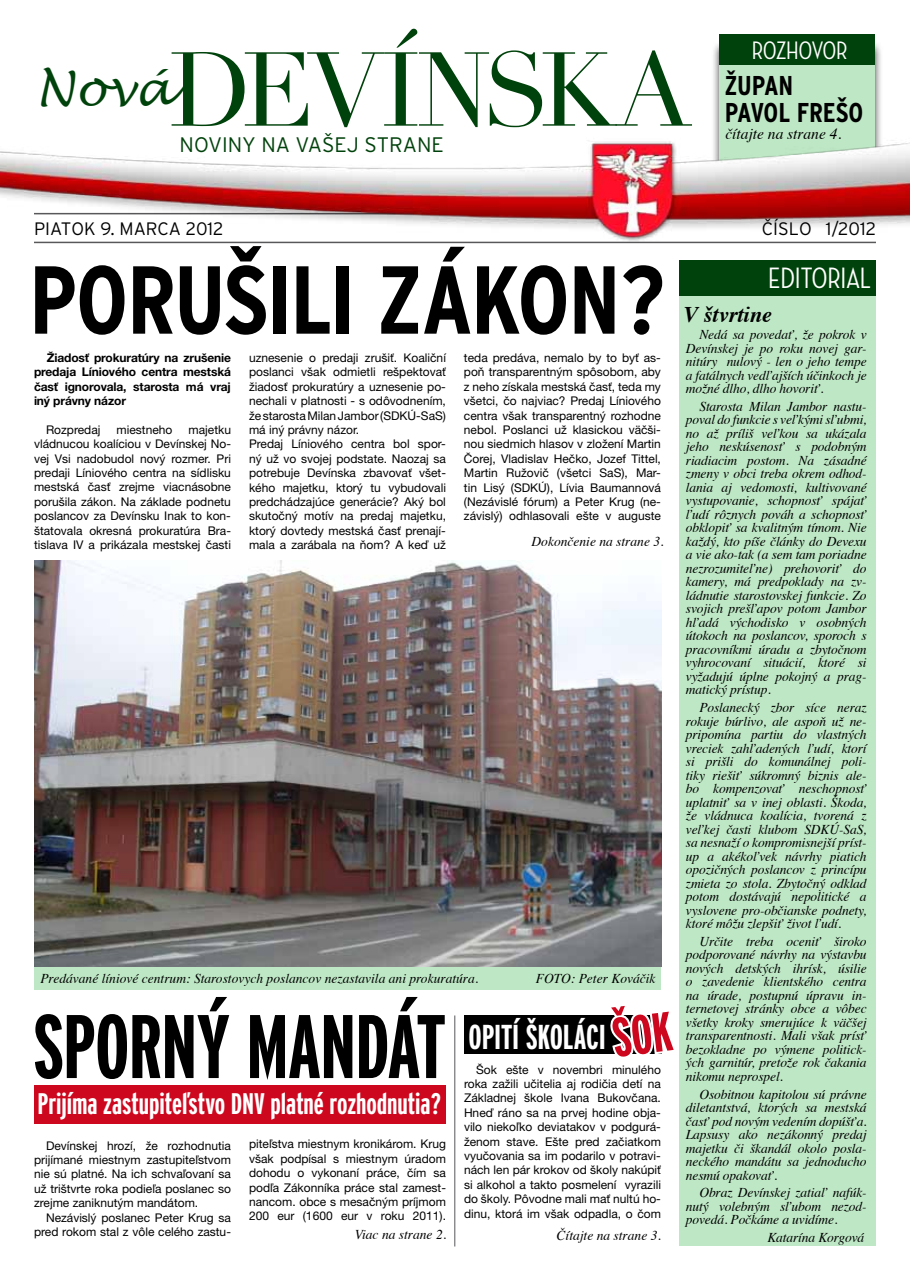
<style>
.page{position:relative;width:910px;height:1280px;background:#fff}
.page>*{position:absolute;margin:0;border:0;box-sizing:border-box;transform-origin:0 0}
.t1{font:103.05px "Didot";letter-spacing:-.055em;color:#00420b}
.t2{font:700 condensed 96.3px "Interstate CE";letter-spacing:-.02em;color:#000}
.t3{font:700 extra-condensed 90px "Interstate CE";letter-spacing:-.015em;color:#000}
.t4{font:700 extra-condensed 34.5px "Interstate CE";letter-spacing:-.005em;color:#fff}
.t5{font:500 30px "Neutraface Condensed";color:#fff}
.t6{font:700 extra-condensed 29.7px "Interstate CE";color:#fff}
.t7{font:700 condensed 27.15px/27.2px "Interstate CE";letter-spacing:-.01em;color:#000}
.t8{font:500 25.8px "Neutraface Condensed";color:#fff}
.t9{font:italic 700 22.35px "Times";color:#000}
.t10{font:300 21px "Interstate CE";color:#00420b}
.t11{font:300 18px "Interstate CE";color:#000}
.t12{font:italic 15.45px "Times";color:#000}
.t13{font:italic 13.5px/13.5px "Times";letter-spacing:-.01em;color:#000;text-align:justify}
.t14{font:12px/14.4px "Helvetica Neue CE";color:#000;text-align:justify}
.t15{font:700 12px/14.4px "Helvetica Neue CE";letter-spacing:-.01em;color:#000;text-align:justify}
</style>
<div class="page">
<hr style="left:455px;top:1015px;width:1px;height:231px;background:#58585a">
<div style="left:679px;top:296px;width:197px;height:950px;background:#bee8c5"></div>
<div style="left:679px;top:260px;width:197px;height:36px;background:#00420b"></div>
<div style="left:34px;top:860px;width:627px;height:130px;background:#bee8c5"></div>
<img style="left:34px;top:560px;width:627px;height:407px">
<div style="left:711px;top:41px;width:172px;height:153px;background:#000;opacity:.75"></div>
<div style="left:719px;top:41px;width:156px;height:130px;background:#bee8c5"></div>
<div style="left:719px;top:34px;width:156px;height:30px;background:#00420b"></div>
<img style="left:0;top:131px;width:910px;height:113px">
<div style="left:34px;top:1086px;width:412px;height:38px;background:#cd071e"></div>
<div style="left:464px;top:1015px;width:197px;height:39px;background:#000"></div>
<svg style="left:610px;top:1015px;width:52px;height:39px"></svg>
<h1 class="t1" style="left:35px;top:28px;width:658px"><sup>Nová</sup>DEVÍNSKA</h1>
<h3 class="t10" style="left:180px;top:132px;width:266px">NOVINY NA VAŠEJ STRANE</h3>
<h3 class="t8" style="left:752px;top:37px;width:97px">ROZHOVOR</h3>
<h3 class="t7" style="left:725px;top:71px;width:140px">ŽUPAN<br>PAVOL FREŠO</h3>
<p class="t12" style="left:725px;top:121px;width:117px">čítajte na strane 4.</p>
<h3 class="t11" style="left:34px;top:218px;width:191px">PIATOK 9. MARCA 2012</h3>
<h3 class="t11" style="left:762px;top:218px;width:116px">ČÍSLO 1/2012</h3>
<h3 class="t5" style="left:768px;top:261px;width:104px">EDITORIAL</h3>
<h2 class="t2" style="left:29px;top:244px;width:638px">PORUŠILI ZÁKON?</h2>
<h3 class="t9" style="left:684px;top:293px;width:90px">V štvrtine</h3>
<p class="t13" style="left:686px;top:327px;width:182px;text-indent:14px">Nedá sa povedať, že pokrok v Devínskej je po roku novej gar&shy;nitúry nulový - len o jeho tempe a fatálnych vedľajších účinkoch je možné dlho, dlho hovoriť.</p>
<p class="t13" style="left:686px;top:399px;width:182px;text-indent:14px">Starosta Milan Jambor nastu&shy;poval do funkcie s veľkými sľubmi, no až príliš veľkou sa ukázala jeho neskúsenosť s podobným riadiacim postom. Na zásadné zmeny v obci treba okrem odhod&shy;lania aj vedomosti, kultivované vystupovanie, schopnosť spájať ľudí rôznych pováh a schopnosť obklopiť sa kvalitným tímom. Nie každý, kto píše články do Devexu a vie ako-tak (a sem tam poriadne nezrozumiteľne) prehovoriť do kamery, má predpoklady na zv&shy;ládnutie starostovskej funkcie. Zo svojich prešľapov potom Jambor hľadá východisko v osobných útokoch na poslancov, sporoch s pracovníkmi úradu a zbytočnom vyhrocovaní situácií, ktoré si vyžadujú úplne pokojný a prag&shy;matický prístup.</p>
<p class="t13" style="left:686px;top:700px;width:182px;text-indent:14px">Poslanecký zbor síce neraz rokuje búrlivo, ale aspoň už ne&shy;pripomína partiu do vlastných vreciek zahľadených ľudí, ktorí si prišli do komunálnej poli&shy;tiky riešiť súkromný biznis ale&shy;bo kompenzovať neschopnosť uplatniť sa v inej oblasti. Škoda, že vládnuca koalícia, tvorená z veľkej časti klubom SDKÚ-SaS, sa nesnaží o kompromisnejší príst&shy;up a akékoľvek návrhy piatich opozičných poslancov z princípu zmieta zo stola. Zbytočný odklad potom dostávajú nepolitické a vyslovene pro-občianske podnety, ktoré môžu zlepšiť život ľudí.</p>
<p class="t13" style="left:686px;top:934px;width:182px;text-indent:14px">Určite treba oceniť široko podporované návrhy na výstavbu nových detských ihrísk, úsilie o zavedenie klientského centra na úrade, postupnú úpravu in&shy;ternetovej stránky obce a vôbec všetky kroky smerujúce k väčšej transparentnosti. Mali však prísť bezokladne po výmene politick&shy;ých garnitúr, pretože rok čakania nikomu neprospel.</p>
<p class="t13" style="left:686px;top:1086px;width:182px;text-indent:14px">Osobitnou kapitolou sú právne diletantstvá, ktorých sa mestská časť pod novým vedením dopúšťa.<br>Lapsusy ako nezákonný predaj majetku či škandál okolo posla&shy;neckého mandátu sa jednoducho nesmú opakovať.</p>
<p class="t13" style="left:686px;top:1185px;width:182px;text-indent:14px">Obraz Devínskej zatiaľ nafúk&shy;nutý volebným sľubom nezod&shy;povedá. Počkáme a uvidíme.</p>
<p class="t13" style="left:767px;top:1230px;width:98px">Katarína Korgová</p>
<p class="t15" style="left:34px;top:350px;width:198px;text-indent:13px">Žiadosť prokuratúry na zrušenie predaja Líniového centra mestská časť ignorovala, starosta má vraj iný právny názor</p>
<p class="t14" style="left:46px;top:422px;width:56px">Rozpredaj</p>
<p class="t14" style="left:117px;top:422px;width:57px">miestneho</p>
<p class="t14" style="left:249px;top:350px;width:198px;text-align:left">uznesenie o predaji zrušiť. Koaliční poslanci však odmietli rešpektovať žiadosť prokuratúry a uznesenie po&shy;nechali v platnosti - s odôvodnením, že starosta Milan Jambor (SDKÚ-SaS) má iný právny názor.<br>Predaj Líniového centra bol spor&shy;ný už vo svojej podstate. Naozaj sa potrebuje Devínska zbavovať všet&shy;kého majetku, ktorý tu vybudovali predchádzajúce generácie? Aký bol skutočný motív na predaj majetku, ktorý dovtedy mestská časť prenají&shy;mala a zarábala na ňom? A keď už</p>
<p class="t14" style="left:464px;top:350px;width:198px">teda predáva, nemalo by to byť as&shy;poň transparentným spôsobom, aby z neho získala mestská časť, teda my všetci, čo najviac? Predaj Líniového centra však transparentný rozhodne nebol. Poslanci už klasickou väčši&shy;nou siedmich hlasov v zložení Martin Čorej, Vladislav Hečko, Jozef Tittel, Martin Ružovič (všetci SaS), Mar&shy;tin Lisý (SDKÚ), Lívia Baumannová (Nezávislé fórum) a Peter Krug (ne&shy;závislý) odhlasovali ešte v auguste</p>
<p class="t14" style="left:34px;top:422px;width:198px;text-indent:155px">majetku vládnucou koalíciou v Devínskej No&shy;vej Vsi nadobudol nový rozmer. Pri predaji Líniového centra na sídlisku mestská časť zrejme viacnásobne porušila zákon. Na základe podnetu poslancov za Devínsku Inak to kon&shy;štatovala okresná prokuratúra Bra&shy;tislava IV a prikázala mestskej časti</p>
<p class="t13" style="left:532px;top:534px;width:133px">Dokončenie na strane 3.</p>
<p class="t13" style="left:40px;top:971px;width:439px">Predávané líniové centrum: Starostovych poslancov nezastavila ani prokuratúra.</p>
<p class="t13" style="left:536px;top:971px;width:121px">FOTO: Peter Kováčik</p>
<h3 class="t3" style="left:33px;top:995px;width:414px">SPORNÝ MANDÁT</h3>
<h3 class="t4" style="left:469px;top:1017px;width:139px">OPITÍ ŠKOLÁCI</h3>
<p class="t14" style="left:464px;top:1062px;width:198px;text-indent:12px">Šok ešte v novembri minulého roka zažili učitelia aj rodičia detí na Základnej škole Ivana Bukovčana.<br>Hneď ráno sa na prvej hodine obja&shy;vilo niekoľko deviatakov v podgurá&shy;ženom stave. Ešte pred začiatkom vyučovania sa im podarilo v potravi&shy;nách len pár krokov od školy nakúpiť si alkohol a takto posmelení vyrazili do školy. Pôvodne mali mať nultú ho&shy;dinu, ktorá im však odpadla, o čom</p>
<h3 class="t6" style="left:38px;top:1087px;width:405px">Prijíma zastupiteľstvo DNV platné rozhodnutia?</h3>
<p class="t14" style="left:34px;top:1138px;width:198px;text-indent:12px">Devínskej hrozí, že rozhodnutia prijímané miestnym zastupiteľstvom nie sú platné. Na ich schvaľovaní sa už trištvrte roka podieľa poslanec so zrejme zaniknutým mandátom.</p>
<p class="t14" style="left:34px;top:1210px;width:198px;text-align:right">Nezávislý poslanec Peter Krug sa pred rokom stal z vôle celého zastu-</p>
<p class="t14" style="left:249px;top:1137px;width:198px">piteľstva miestnym kronikárom. Krug však podpísal s miestnym úradom dohodu o vykonaní práce, čím sa podľa Zákonníka práce stal zamest&shy;nancom. obce s mesačným príjmom 200 eur (1600 eur v roku 2011).</p>
<p class="t13" style="left:355px;top:1227px;width:93px">Viac na strane 2.</p>
<p class="t13" style="left:557px;top:1228px;width:106px">Čítajte na strane 3.</p>
</div>
